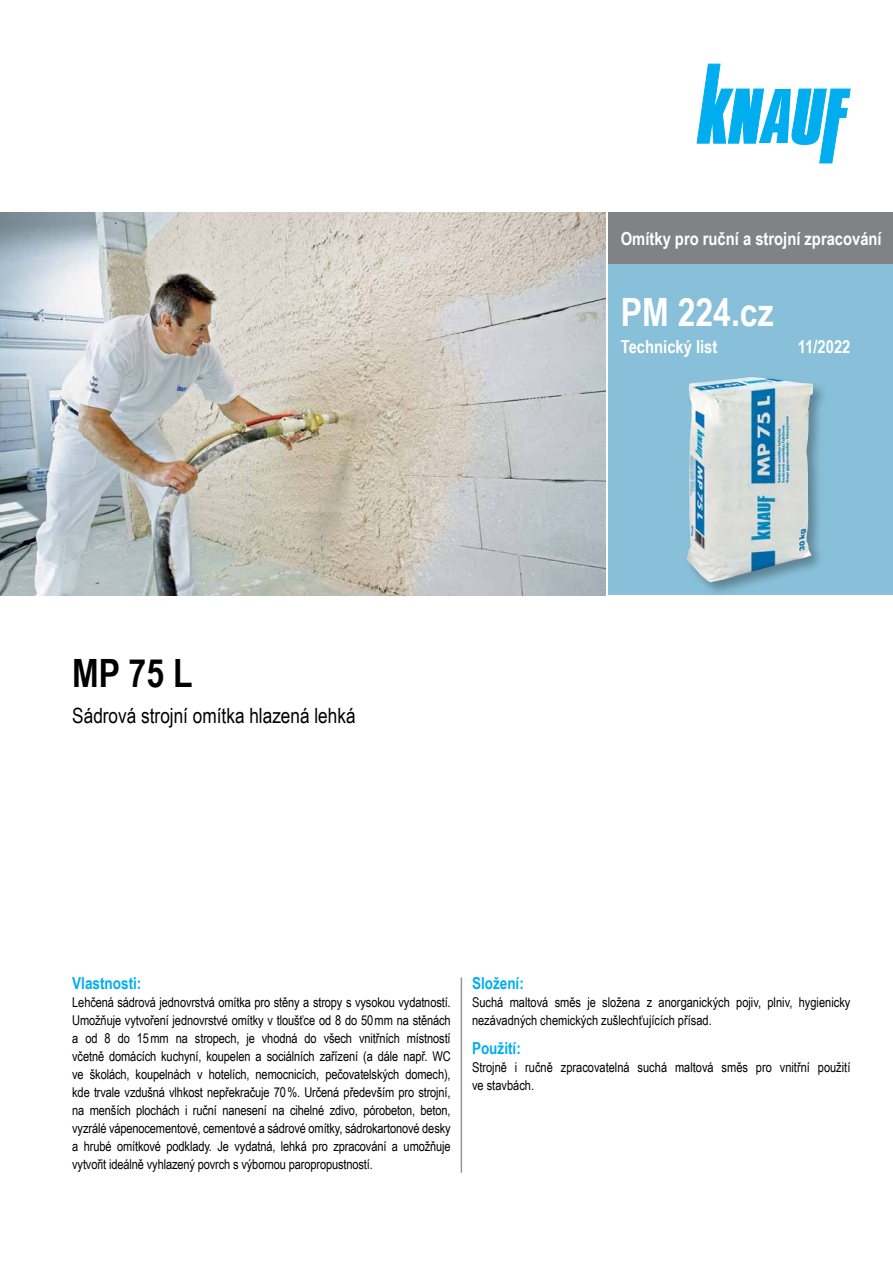
<style>
.page{position:relative;width:893px;height:1263px;background:#fff}
.page>*{position:absolute;margin:0;border:0;box-sizing:border-box;transform-origin:0 0}
.t1{font:700 39px "Arial Narrow";color:#fff}
.t2{font:700 39px "Arial Narrow";color:#000}
.t3{font:21px "Arial Narrow";color:#000}
.t4{font:700 18px "Arial Narrow";color:#fff}
.t5{font:700 16.5px "Arial Narrow";color:#00aeef}
.t6{font:13.5px/18px "Arial Narrow";color:#000}
</style>
<div class="page">
<div style="left:608px;top:213px;width:285px;height:382px;background:#89c0d9"></div>
<div style="left:608px;top:213px;width:285px;height:51px;background:#808285"></div>
<div style="left:685px;top:374px;width:143px;height:223px;background:#000;opacity:.32"></div>
<img style="left:687px;top:377px;width:126px;height:205px">
<img style="left:0;top:213px;width:606px;height:382px">
<svg style="left:697px;top:64px;width:153px;height:99px"></svg>
<hr style="left:461px;top:977px;width:1px;height:195px;background:#939598">
<h3 class="t4" style="left:621px;top:225px;width:262px">Omítky pro ruční a strojní zpracování</h3>
<h1 class="t1" style="left:621px;top:282px;width:154px">PM 224.cz</h1>
<h3 class="t4" style="left:621px;top:333px;width:98px">Technický list</h3>
<h3 class="t4" style="left:798px;top:333px;width:54px">11/2022</h3>
<h1 class="t2" style="left:72px;top:644px;width:122px">MP 75 L</h1>
<h2 class="t3" style="left:72px;top:700px;width:285px">Sádrová strojní omítka hlazená lehká</h2>
<p class="t5" style="left:72px;top:971px;width:71px">Vlastnosti:</p>
<p class="t6" style="left:72px;top:993px;width:380px;text-align:justify">Lehčená sádrová jednovrstvá omítka pro stěny a stropy s vysokou vydatností.<br>Umožňuje vytvoření jednovrstvé omítky v tloušťce od 8 do 50mm na stěnách a od 8 do 15mm na stropech, je vhodná do všech vnitřních místností včetně domácích kuchyní, koupelen a sociálních zařízení (a dále např. WC ve školách, koupelnách v hotelích, nemocnicích, pečovatelských domech), kde trvale vzdušná vlhkost nepřekračuje 70%. Určená především pro strojní, na menších plochách i ruční nanesení na cihelné zdivo, pórobeton, beton, vyzrálé vápenocementové, cementové a sádrové omítky, sádrokartonové desky a hrubé omítkové podklady. Je vydatná, lehká pro zpracování a umožňuje vytvořit ideálně vyhlazený povrch s výbornou paropropustností.</p>
<p class="t5" style="left:472px;top:971px;width:53px">Složení:</p>
<p class="t6" style="left:472px;top:993px;width:380px">Suchá maltová směs je složena z anorganických pojiv, plniv, hygienicky nezávadných chemických zušlechťujících přísad.</p>
<p class="t5" style="left:472px;top:1035px;width:50px">Použití:</p>
<p class="t6" style="left:472px;top:1057px;width:380px">Strojně i ručně zpracovatelná suchá maltová směs pro vnitřní použití ve stavbách.</p>
</div>
